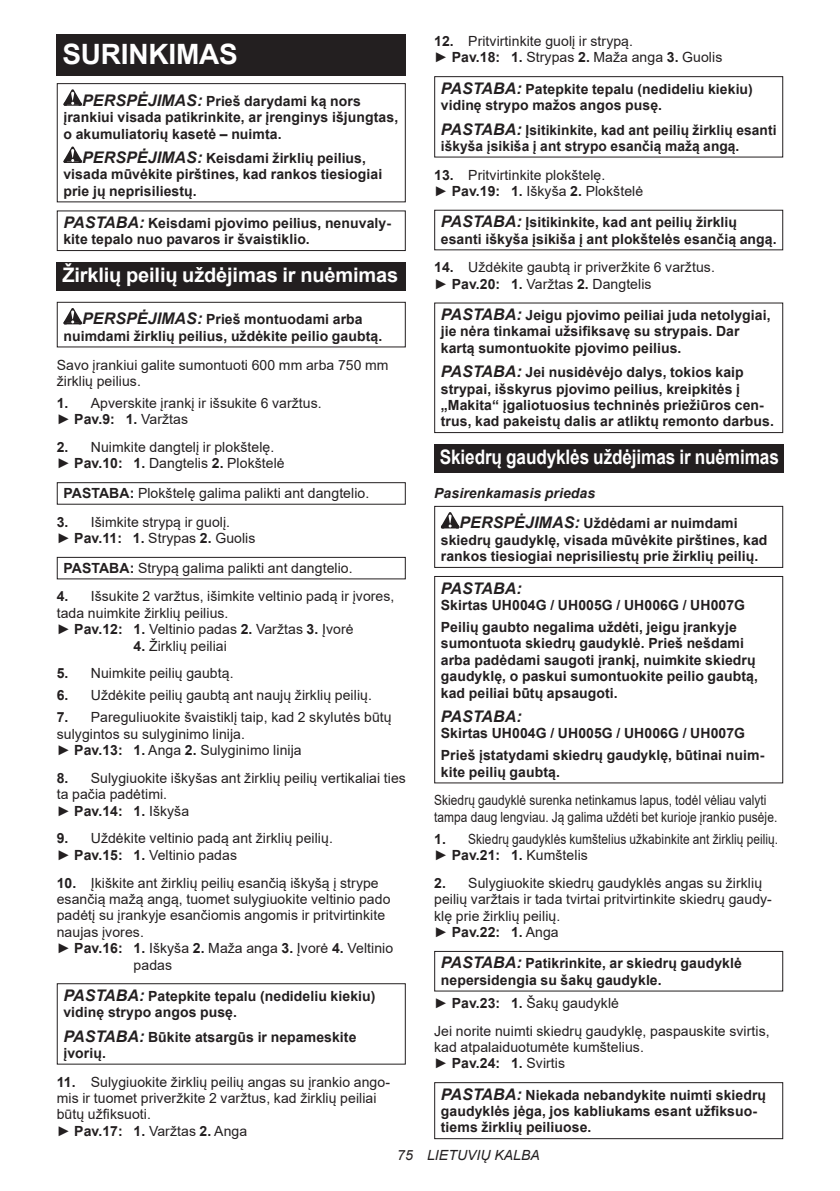
<style>
.page{position:relative;width:840px;height:1191px;background:#fff}
.page>*{position:absolute;margin:0;border:0;box-sizing:border-box;transform-origin:0 0}
.t1{font:700 28px "Arial";letter-spacing:-.01em;color:#fff}
.t2{font:700 20px "Arial";letter-spacing:-.01em;color:#fff;scale:.86 1}
.t3{font:700 20px "Arial";letter-spacing:-.01em;color:#fff}
.t4{font:italic 700 16px "Arial";letter-spacing:.005em;color:#231f20}
.t5{font:700 14px/16.4px "Arial";letter-spacing:.005em;color:#231f20}
.t6{font:14px/16.4px "Arial";letter-spacing:.005em;color:#231f20}
.t7{font:14px/16.4px "Arial";letter-spacing:.005em;color:#231f20;scale:.85 1}
.t8{font:italic 700 14px/30.6px "Arial";letter-spacing:.005em;color:#231f20}
.t9{font:italic 14px "Arial";letter-spacing:.005em;color:#231f20}
.s1{font-style:italic;font-size:16px}
.s2{font-weight:700}
.s3{font-size:16px}
.s4{font-style:normal}
</style>
<div class="page">
<div style="left:57px;top:34px;width:348px;height:41px;background:#231f20"></div>
<svg style="left:63px;top:89px;width:19px;height:17px"></svg>
<svg style="left:63px;top:146px;width:19px;height:17px"></svg>
<div style="left:57px;top:83px;width:348px;height:119px;border:1px solid #231f20"></div>
<div style="left:57px;top:210px;width:348px;height:41px;border:1px solid #231f20"></div>
<div style="left:57px;top:262px;width:348px;height:29px;background:#231f20"></div>
<svg style="left:63px;top:308px;width:19px;height:16px"></svg>
<div style="left:57px;top:302px;width:348px;height:45px;border:1px solid #231f20"></div>
<div style="left:57px;top:482px;width:348px;height:23px;border:1px solid #231f20"></div>
<div style="left:57px;top:557px;width:348px;height:22px;border:1px solid #231f20"></div>
<div style="left:57px;top:983px;width:348px;height:81px;border:1px solid #231f20"></div>
<div style="left:434px;top:76px;width:348px;height:82px;border:1px solid #231f20"></div>
<div style="left:434px;top:302px;width:348px;height:131px;border:1px solid #231f20"></div>
<div style="left:434px;top:444px;width:348px;height:29px;background:#231f20"></div>
<svg style="left:440px;top:512px;width:19px;height:16px"></svg>
<div style="left:434px;top:506px;width:348px;height:62px;border:1px solid #231f20"></div>
<div style="left:434px;top:576px;width:348px;height:207px;border:1px solid #231f20"></div>
<div style="left:434px;top:951px;width:348px;height:40px;border:1px solid #231f20"></div>
<div style="left:434px;top:1082px;width:348px;height:57px;border:1px solid #231f20"></div>
<h1 class="t1" style="left:62px;top:34px;width:177px">SURINKIMAS</h1>
<p class="t5" style="left:63px;top:93px;width:336px;text-indent:19px"><span class="s1">PERSPĖJIMAS:</span> Prieš darydami ką nors įrankiui visada patikrinkite, ar įrenginys išjungtas, o akumuliatorių kasetė – nuimta.</p>
<p class="t5" style="left:63px;top:150px;width:320px;text-indent:19px"><span class="s1">PERSPĖJIMAS:</span> Keisdami žirklių peilius, visada mūvėkite pirštines, kad rankos tiesiogiai prie jų neprisiliestų.</p>
<p class="t5" style="left:63px;top:215px;width:329px"><span class="s1">PASTABA:</span> Keisdami pjovimo peilius, nenuvaly&shy;kite tepalo nuo pavaros ir švaistiklio.</p>
<h2 class="t3" style="left:62px;top:261px;width:337px">Žirklių peilių uždėjimas ir nuėmimas</h2>
<p class="t5" style="left:63px;top:311px;width:320px;text-align:center"><span class="s1">PERSPĖJIMAS:</span> Prieš montuodami arba nuimdami žirklių peilius, uždėkite peilio gaubtą.</p>
<p class="t6" style="left:57px;top:356px;width:333px">Savo įrankiui galite sumontuoti 600 mm arba 750 mm žirklių peilius.</p>
<p class="t6" style="left:57px;top:395px;width:266px"><span class="s2">1.</span> Apverskite įrankį ir išsukite 6 varžtus. ► <span class="s2">Pav.9: 1.</span> Varžtas</p>
<p class="t6" style="left:57px;top:439px;width:229px"><span class="s2">2.</span> Nuimkite dangtelį ir plokštelę. ► <span class="s2">Pav.10: 1.</span> Dangtelis <span class="s2">2.</span> Plokštelė</p>
<p class="t6" style="left:63px;top:485px;width:307px"><span class="s2">PASTABA:</span> Plokštelę galima palikti ant dangtelio.</p>
<p class="t6" style="left:57px;top:513px;width:200px"><span class="s2">3.</span> Išimkite strypą ir guolį.<br>► <span class="s2">Pav.11: 1.</span> Strypas <span class="s2">2.</span> Guolis</p>
<p class="t6" style="left:63px;top:559px;width:290px"><span class="s2">PASTABA:</span> Strypą galima palikti ant dangtelio.</p>
<p class="t6" style="left:57px;top:588px;width:339px"><span class="s2">4.</span> Išsukite 2 varžtus, išimkite veltinio padą ir įvores, tada nuimkite žirklių peilius.<br>► <span class="s2">Pav.12: 1.</span> Veltinio padas <span class="s2">2.</span> Varžtas <span class="s2">3.</span> Įvorė</p>
<p class="t6" style="left:133px;top:637px;width:95px"><span class="s2">4.</span> Žirklių peiliai</p>
<p class="t6" style="left:57px;top:665px;width:178px"><span class="s2">5.</span> Nuimkite peilių gaubtą.</p>
<p class="t6" style="left:57px;top:687px;width:316px"><span class="s2">6.</span> Uždėkite peilių gaubtą ant naujų žirklių peilių.</p>
<p class="t6" style="left:57px;top:709px;width:336px"><span class="s2">7.</span> Pareguliuokite švaistiklį taip, kad 2 skylutės būtų sulygintos su sulyginimo linija.<br>► <span class="s2">Pav.13: 1.</span> Anga <span class="s2">2.</span> Sulyginimo linija</p>
<p class="t6" style="left:57px;top:769px;width:350px"><span class="s2">8.</span> Sulygiuokite iškyšas ant žirklių peilių vertikaliai ties ta pačia padėtimi.<br>► <span class="s2">Pav.14: 1.</span> Iškyša</p>
<p class="t6" style="left:57px;top:830px;width:277px"><span class="s2">9.</span> Uždėkite veltinio padą ant žirklių peilių. ► <span class="s2">Pav.15: 1.</span> Veltinio padas</p>
<p class="t6" style="left:57px;top:874px;width:323px"><span class="s2">10.</span> Įkiškite ant žirklių peilių esančią iškyšą į strype</p>
<p class="t6" style="left:57px;top:890px;width:335px">esančią mažą angą, tuomet sulygiuokite veltinio pado</p>
<p class="t6" style="left:57px;top:907px;width:330px">padėtį su įrankyje esančiomis angomis ir pritvirtinkite</p>
<p class="t6" style="left:57px;top:923px;width:89px">naujas įvores.</p>
<p class="t6" style="left:57px;top:940px;width:338px">► <span class="s2">Pav.16: 1.</span> Iškyša <span class="s2">2.</span> Maža anga <span class="s2">3.</span> Įvorė <span class="s2">4.</span> Veltinio</p>
<p class="t6" style="left:134px;top:956px;width:40px">padas</p>
<p class="t5" style="left:63px;top:987px;width:313px"><span class="s1">PASTABA:</span> Patepkite tepalu (nedideliu kiekiu) vidinę strypo angos pusę.</p>
<p class="t5" style="left:63px;top:1028px;width:294px"><span class="s1">PASTABA:</span> Būkite atsargūs ir nepameskite įvorių.</p>
<p class="t6" style="left:57px;top:1073px;width:334px"><span class="s2">11.</span> Sulygiuokite žirklių peilių angas su įrankio ango&shy;mis ir tuomet priveržkite 2 varžtus, kad žirklių peiliai būtų užfiksuoti.<br>► <span class="s2">Pav.17: 1.</span> Varžtas <span class="s2">2.</span> Anga</p>
<p class="t6" style="left:434px;top:33px;width:289px"><span class="s2">12.</span> Pritvirtinkite guolį ir strypą.<br>► <span class="s2">Pav.18: 1.</span> Strypas <span class="s2">2.</span> Maža anga <span class="s2">3.</span> Guolis</p>
<p class="t5" style="left:440px;top:81px;width:313px"><span class="s1">PASTABA:</span> Patepkite tepalu (nedideliu kiekiu) vidinę strypo mažos angos pusę.</p>
<p class="t5" style="left:440px;top:121px;width:337px"><span class="s1">PASTABA:</span> Įsitikinkite, kad ant peilių žirklių esanti iškyša įsikiša į ant strypo esančią mažą angą.</p>
<p class="t6" style="left:434px;top:166px;width:210px"><span class="s2">13.</span> Pritvirtinkite plokštelę.<br>► <span class="s2">Pav.19: 1.</span> Iškyša <span class="s2">2.</span> Plokštelė</p>
<p class="t5" style="left:440px;top:214px;width:337px"><span class="s1">PASTABA:</span> Įsitikinkite, kad ant peilių žirklių esanti iškyša įsikiša į ant plokštelės esančią angą.</p>
<p class="t6" style="left:434px;top:259px;width:282px"><span class="s2">14.</span> Uždėkite gaubtą ir priveržkite 6 varžtus. ► <span class="s2">Pav.20: 1.</span> Varžtas <span class="s2">2.</span> Dangtelis</p>
<p class="t5" style="left:440px;top:307px;width:331px"><span class="s1">PASTABA:</span> Jeigu pjovimo peiliai juda netolygiai, jie nėra tinkamai užsifiksavę su strypais. Dar kartą sumontuokite pjovimo peilius.</p>
<p class="t5" style="left:440px;top:364px;width:334px"><span class="s1">PASTABA:</span> Jei nusidėvėjo dalys, tokios kaip strypai, išskyrus pjovimo peilius, kreipkitės į „Makita“ įgaliotuosius techninės priežiūros cen&shy;trus, kad pakeistų dalis ar atliktų remonto darbus.</p>
<h2 class="t2" style="left:439px;top:443px;width:395px">Skiedrų gaudyklės uždėjimas ir nuėmimas</h2>
<p class="t8" style="left:459px;top:478px;width:279px;text-indent:-25px">Pasirenkamasis priedas<br><span class="s3">PERSPĖJIMAS:</span> <span class="s4">Uždėdami ar nuimdami</span></p>
<p class="t5" style="left:440px;top:532px;width:328px">skiedrų gaudyklę, visada mūvėkite pirštines, kad rankos tiesiogiai neprisiliestų prie žirklių peilių.</p>
<p class="t4" style="left:440px;top:577px;width:82px">PASTABA:</p>
<p class="t5" style="left:440px;top:594px;width:305px;line-height:22px">Skirtas UH004G / UH005G / UH006G / UH007G<br>Peilių gaubto negalima uždėti, jeigu įrankyje</p>
<p class="t5" style="left:440px;top:635px;width:318px">sumontuota skiedrų gaudyklė. Prieš nešdami arba padėdami saugoti įrankį, nuimkite skiedrų gaudyklę, o paskui sumontuokite peilio gaubtą, kad peiliai būtų apsaugoti.</p>
<p class="t4" style="left:440px;top:705px;width:82px">PASTABA:</p>
<p class="t5" style="left:440px;top:722px;width:325px;line-height:22px">Skirtas UH004G / UH005G / UH006G / UH007G<br>Prieš įstatydami skiedrų gaudyklę, būtinai nuim-</p>
<p class="t5" style="left:440px;top:764px;width:120px">kite peilių gaubtą.</p>
<p class="t7" style="left:434px;top:792px;width:405px">Skiedrų gaudyklė surenka netinkamus lapus, todėl vėliau valyti tampa daug lengviau. Ją galima uždėti bet kurioje įrankio pusėje.</p>
<p class="t7" style="left:434px;top:830px;width:406px"><span class="s2">1.</span> Skiedrų gaudyklės kumštelius užkabinkite ant žirklių peilių. ► <span class="s2">Pav.21: 1.</span> Kumštelis</p>
<p class="t6" style="left:434px;top:875px;width:339px"><span class="s2">2.</span> Sulygiuokite skiedrų gaudyklės angas su žirklių peilių varžtais ir tada tvirtai pritvirtinkite skiedrų gaudy&shy;klę prie žirklių peilių.<br>► <span class="s2">Pav.22: 1.</span> Anga</p>
<p class="t5" style="left:440px;top:955px;width:302px"><span class="s1">PASTABA:</span> Patikrinkite, ar skiedrų gaudyklė nepersidengia su šakų gaudykle.</p>
<p class="t6" style="left:434px;top:989px;width:337px;line-height:27.8px">► <span class="s2">Pav.23: 1.</span> Šakų gaudyklė<br>Jei norite nuimti skiedrų gaudyklę, paspauskite svirtis,</p>
<p class="t6" style="left:434px;top:1038px;width:211px">kad atpalaiduotumėte kumštelius. ► <span class="s2">Pav.24: 1.</span> Svirtis</p>
<p class="t5" style="left:440px;top:1086px;width:326px"><span class="s1">PASTABA:</span> Niekada nebandykite nuimti skiedrų gaudyklės jėga, jos kabliukams esant užfiksuo&shy;tiems žirklių peiliuose.</p>
<p class="t9" style="left:397px;top:1146px;width:144px">75 LIETUVIŲ KALBA</p>
</div>
